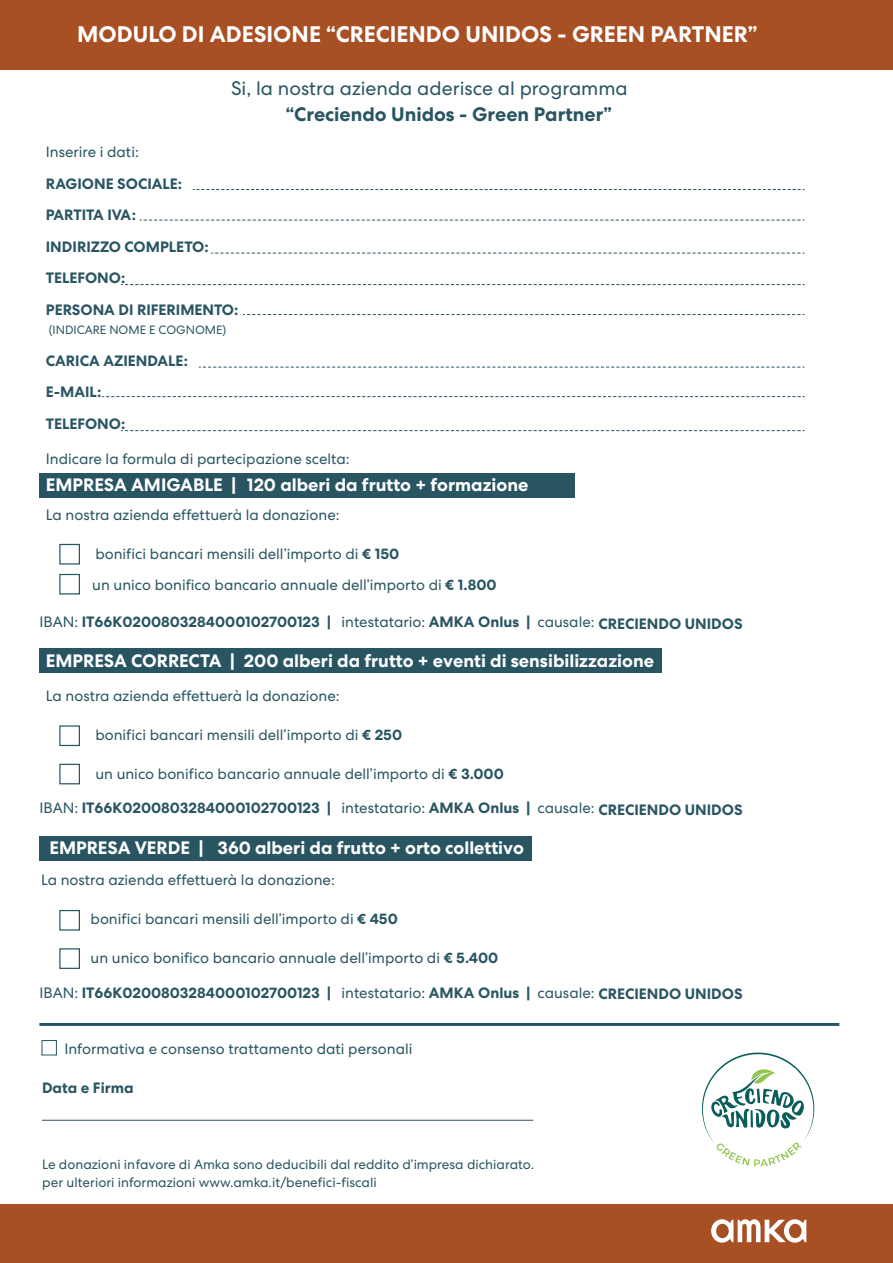
<style>
.page{position:relative;width:893px;height:1263px;background:#fff}
.page>*{position:absolute;margin:0;border:0;box-sizing:border-box;transform-origin:0 0}
.t1{font:700 22.5px "Centra No 2";color:#fff}
.t2{font:19.5px "Centra No 2";color:#295562}
.t3{font:700 19.5px "Centra No 2";color:#295562}
.t4{font:700 18px "Centra No 2";color:#fff}
.t5{font:15px/31.3px "Centra No 2";color:#295562}
.t6{font:700 15px/31.5px "Centra No 2";color:#295562}
.t7{font:13.5px/18px "Centra No 2";color:#295562}
.t8{font:12px "Centra No 2";color:#295562}
.s1{font-weight:700}
.s2{font-weight:400}
</style>
<div class="page">
<div style="left:39px;top:648px;width:623px;height:25px;background:#295562"></div>
<div style="left:39px;top:836px;width:493px;height:24px;background:#295562"></div>
<div style="left:39px;top:474px;width:536px;height:24px;background:#295562"></div>
<div style="left:0;top:0;width:893px;height:70px;background:#a84f23"></div>
<svg style="left:140px;top:220px;width:664px;height:1px"></svg>
<svg style="left:193px;top:189px;width:611px;height:1px"></svg>
<svg style="left:211px;top:253px;width:593px;height:1px"></svg>
<svg style="left:121px;top:284px;width:683px;height:1px"></svg>
<svg style="left:243px;top:314px;width:561px;height:1px"></svg>
<svg style="left:199px;top:367px;width:605px;height:1px"></svg>
<svg style="left:103px;top:396px;width:701px;height:1px"></svg>
<svg style="left:121px;top:430px;width:683px;height:1px"></svg>
<div style="left:59px;top:544px;width:21px;height:20px;border:1px solid #295562"></div>
<div style="left:59px;top:574px;width:21px;height:20px;border:1px solid #295562"></div>
<div style="left:59px;top:725px;width:21px;height:21px;border:1px solid #295562"></div>
<div style="left:59px;top:764px;width:21px;height:20px;border:1px solid #295562"></div>
<div style="left:59px;top:910px;width:21px;height:20px;border:1px solid #295562"></div>
<div style="left:59px;top:948px;width:21px;height:21px;border:1px solid #295562"></div>
<hr style="left:39px;top:1023px;width:800px;height:3px;background:#295562">
<hr style="left:42px;top:1120px;width:491px;height:1px;background:#295562">
<div style="left:0;top:1205px;width:893px;height:58px;background:#a84f23"></div>
<svg style="left:711px;top:1219px;width:95px;height:24px"></svg>
<div style="left:42px;top:1040px;width:15px;height:15px;border:1px solid #295562"></div>
<svg style="left:702px;top:1052px;width:112px;height:114px"></svg>
<h1 class="t1" style="left:77px;top:21px;width:682px">MODULO DI ADESIONE “CRECIENDO UNIDOS - GREEN PARTNER”</h1>
<h2 class="t2" style="left:231px;top:77px;width:398px">Si, la nostra azienda aderisce al programma</h2>
<h2 class="t3" style="left:286px;top:103px;width:328px">“Creciendo Unidos - Green Partner”</h2>
<p class="t5" style="left:46px;top:137px;width:94px">Inserire i dati:</p>
<p class="t6" style="left:46px;top:168px;width:194px">RAGIONE SOCIALE:<br>PARTITA IVA:<br>INDIRIZZO COMPLETO:<br>TELEFONO:<br>PERSONA DI RIFERIMENTO:</p>
<p class="t8" style="left:49px;top:323px;width:179px">(INDICARE NOME E COGNOME)</p>
<p class="t6" style="left:46px;top:345px;width:144px">CARICA AZIENDALE:<br>E-MAIL:<br>TELEFONO:</p>
<p class="t5" style="left:46px;top:444px;width:305px">Indicare la formula di partecipazione scelta:</p>
<p class="t4" style="left:46px;top:474px;width:484px">EMPRESA AMIGABLE | 120 alberi da frutto + formazione</p>
<p class="t5" style="left:46px;top:499px;width:295px">La nostra azienda effettuerà la donazione:</p>
<p class="t5" style="left:92px;top:538px;width:406px">bonifici bancari mensili dell’importo di <span class="s1">€ 150<br></span>un unico bonifico bancario annuale dell’importo di <span class="s1">€ 1.800</span></p>
<p class="t6" style="left:40px;top:607px;width:704px"><span class="s2">IBAN:</span> IT66K0200803284000102700123 | <span class="s2">intestatario:</span> AMKA Onlus | <span class="s2">causale:</span> CRECIENDO UNIDOS</p>
<p class="t4" style="left:46px;top:650px;width:191px">EMPRESA CORRECTA |</p>
<p class="t4" style="left:244px;top:650px;width:412px">200 alberi da frutto + eventi di sensibilizzazione</p>
<p class="t5" style="left:46px;top:680px;width:295px">La nostra azienda effettuerà la donazione:</p>
<p class="t5" style="left:95px;top:719px;width:308px">bonifici bancari mensili dell’importo di <span class="s1">€ 250</span></p>
<p class="t5" style="left:95px;top:758px;width:410px">un unico bonifico bancario annuale dell’importo di <span class="s1">€ 3.000</span></p>
<p class="t6" style="left:40px;top:792px;width:556px"><span class="s2">IBAN:</span> IT66K0200803284000102700123 | <span class="s2">intestatario:</span> AMKA Onlus | <span class="s2">causale:</span></p>
<p class="t6" style="left:598px;top:794px;width:146px">CRECIENDO UNIDOS</p>
<p class="t4" style="left:49px;top:837px;width:156px">EMPRESA VERDE |</p>
<p class="t5" style="left:41px;top:864px;width:295px">La nostra azienda effettuerà la donazione:</p>
<p class="t5" style="left:91px;top:903px;width:309px">bonifici bancari mensili dell’importo di <span class="s1">€ 450</span></p>
<p class="t5" style="left:91px;top:942px;width:409px">un unico bonifico bancario annuale dell’importo di <span class="s1">€ 5.400</span></p>
<p class="t4" style="left:218px;top:837px;width:308px">360 alberi da frutto + orto collettivo</p>
<p class="t6" style="left:40px;top:977px;width:704px"><span class="s2">IBAN:</span> IT66K0200803284000102700123 | <span class="s2">intestatario:</span> AMKA Onlus | <span class="s2">causale:</span> CRECIENDO UNIDOS</p>
<p class="t5" style="left:64px;top:1033px;width:349px">Informativa e consenso trattamento dati personali</p>
<p class="t6" style="left:42px;top:1072px;width:93px">Data e Firma</p>
<p class="t7" style="left:42px;top:1156px;width:494px">Le donazioni in favore di Amka sono deducibili dal reddito d’impresa dichiarato. per ulteriori informazioni www.amka.it/benefici-fiscali</p>
</div>
